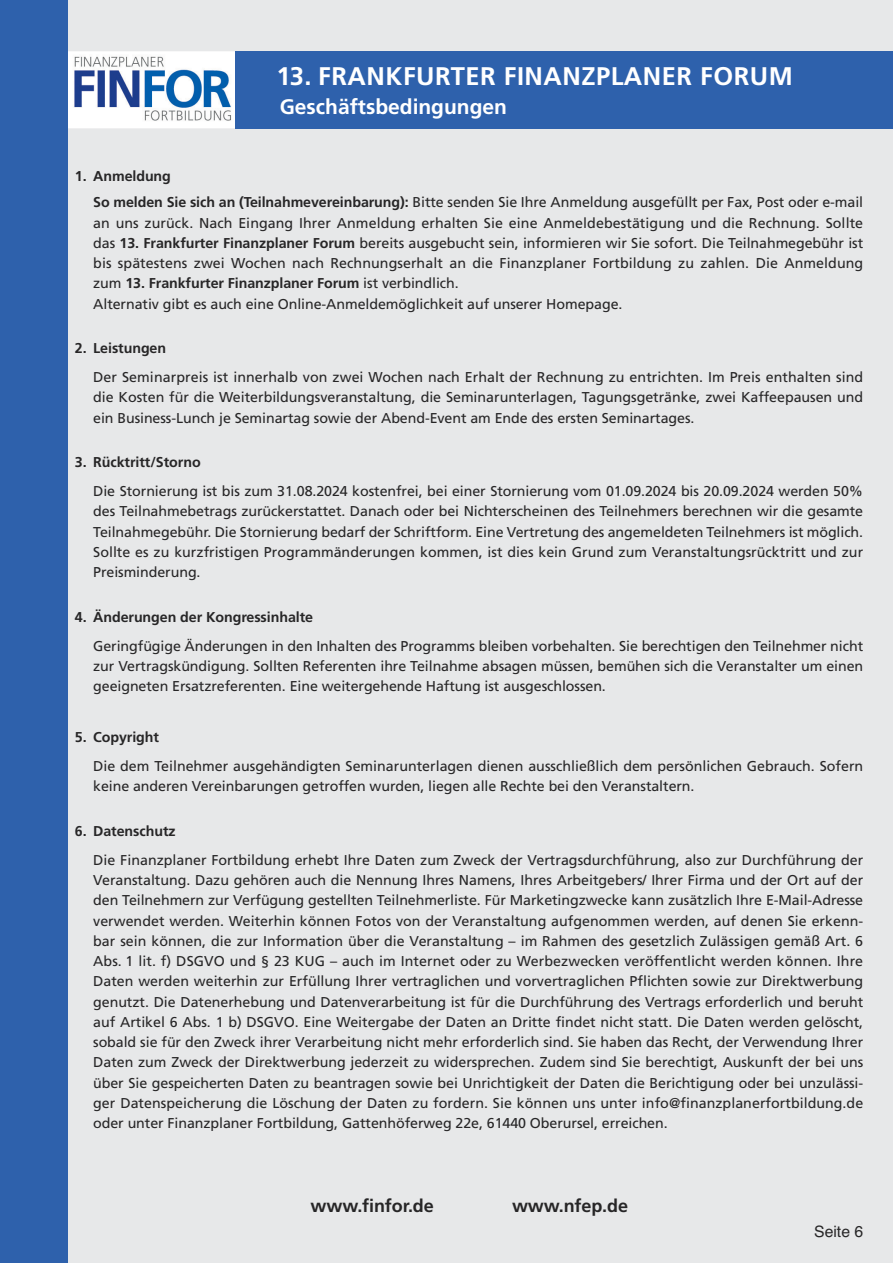
<style>
.page{position:relative;width:893px;height:1263px;background:#fff}
.page>*{position:absolute;margin:0;border:0;box-sizing:border-box;transform-origin:0 0}
.t1{font:700 25.5px "Frutiger";letter-spacing:.02em;color:#fff}
.t2{font:700 21px "Frutiger";color:#fff}
.t3{font:700 18px "Frutiger";letter-spacing:-.005em;color:#272627}
.t4{font:15.75px "Helvetica";color:#272627}
.t5{font:14.25px/20.2px "Frutiger";letter-spacing:-.005em;color:#272627;text-align:justify}
.t6{font:700 14.25px "Frutiger";letter-spacing:-.005em;color:#272627}
.s1{font-weight:700}
</style>
<div class="page">
<div style="left:58px;top:0;width:835px;height:1263px;background:#e7e8e9"></div>
<img style="left:69px;top:54px;width:164px;height:71px">
<div style="left:66px;top:51px;width:170px;height:77px;border:2px solid #fff"></div>
<div style="left:0;top:0;width:68px;height:1263px;background:#2e61ac"></div>
<div style="left:236px;top:51px;width:657px;height:77px;background:#2e61ac"></div>
<h1 class="t1" style="left:276px;top:66px;width:518px">13. FRANKFURTER FINANZPLANER FORUM</h1>
<h2 class="t2" style="left:280px;top:98px;width:229px">Geschäftsbedingungen</h2>
<p class="t5" style="left:93px;top:164px;width:771px;line-height:26.7px;text-indent:-18px"><span class="s1">1. Anmeldung<br>So melden Sie sich an (Teilnahmevereinbarung):</span> Bitte senden Sie Ihre Anmeldung ausgefüllt per Fax, Post oder e-mail</p>
<p class="t5" style="left:93px;top:214px;width:771px;text-align:left">an uns zurück. Nach Eingang Ihrer Anmeldung erhalten Sie eine Anmeldebestätigung und die Rechnung. Sollte das <span class="s1">13. Frankfurter Finanzplaner Forum</span> bereits ausgebucht sein, informieren wir Sie sofort. Die Teilnahmegebühr ist bis spätestens zwei Wochen nach Rechnungserhalt an die Finanzplaner Fortbildung zu zahlen. Die Anmeldung zum <span class="s1">13. Frankfurter Finanzplaner Forum</span> ist verbindlich.<br>Alternativ gibt es auch eine Online-Anmeldemöglichkeit auf unserer Homepage.</p>
<p class="t6" style="left:75px;top:343px;width:93px">2. Leistungen</p>
<p class="t5" style="left:93px;top:368px;width:771px">Der Seminarpreis ist innerhalb von zwei Wochen nach Erhalt der Rechnung zu entrichten. Im Preis enthalten sind die Kosten für die Weiterbildungsveranstaltung, die Seminarunterlagen, Tagungsgetränke, zwei Kaffeepausen und ein Business-Lunch je Seminartag sowie der Abend-Event am Ende des ersten Seminartages.</p>
<p class="t6" style="left:75px;top:457px;width:127px">3. Rücktritt/Storno</p>
<p class="t5" style="left:93px;top:482px;width:771px">Die Stornierung ist bis zum 31.08.2024 kostenfrei, bei einer Stornierung vom 01.09.2024 bis 20.09.2024 werden 50% des Teilnahmebetrags zurückerstattet. Danach oder bei Nichterscheinen des Teilnehmers berechnen wir die gesamte Teilnahmegebühr. Die Stornierung bedarf der Schriftform. Eine Vertretung des angemeldeten Teilnehmers ist möglich.<br>Sollte es zu kurzfristigen Programmänderungen kommen, ist dies kein Grund zum Veranstaltungsrücktritt und zur Preisminderung.</p>
<p class="t6" style="left:75px;top:611px;width:240px">4. Änderungen der Kongressinhalte</p>
<p class="t5" style="left:93px;top:637px;width:771px">Geringfügige Änderungen in den Inhalten des Programms bleiben vorbehalten. Sie berechtigen den Teilnehmer nicht zur Vertragskündigung. Sollten Referenten ihre Teilnahme absagen müssen, bemühen sich die Veranstalter um einen geeigneten Ersatzreferenten. Eine weitergehende Haftung ist ausgeschlossen.</p>
<p class="t6" style="left:75px;top:732px;width:86px">5. Copyright</p>
<p class="t5" style="left:93px;top:757px;width:771px">Die dem Teilnehmer ausgehändigten Seminarunterlagen dienen ausschließlich dem persönlichen Gebrauch. Sofern keine anderen Vereinbarungen getroffen wurden, liegen alle Rechte bei den Veranstaltern.</p>
<p class="t6" style="left:75px;top:825px;width:102px">6. Datenschutz</p>
<p class="t5" style="left:93px;top:851px;width:771px">Die Finanzplaner Fortbildung erhebt Ihre Daten zum Zweck der Vertragsdurchführung, also zur Durchführung der Veranstaltung. Dazu gehören auch die Nennung Ihres Namens, Ihres Arbeitgebers/ Ihrer Firma und der Ort auf der den Teilnehmern zur Verfügung gestellten Teilnehmerliste. Für Marketingzwecke kann zusätzlich Ihre E-Mail-Adresse verwendet werden. Weiterhin können Fotos von der Veranstaltung aufgenommen werden, auf denen Sie erkenn&shy;bar sein können, die zur Information über die Veranstaltung – im Rahmen des gesetzlich Zulässigen gemäß Art. 6<br>Abs. 1 lit. f) DSGVO und § 23 KUG – auch im Internet oder zu Werbezwecken veröffentlicht werden können. Ihre Daten werden weiterhin zur Erfüllung Ihrer vertraglichen und vorvertraglichen Pflichten sowie zur Direktwerbung genutzt. Die Datenerhebung und Datenverarbeitung ist für die Durchführung des Vertrags erforderlich und beruht auf Artikel 6 Abs. 1 b) DSGVO. Eine Weitergabe der Daten an Dritte findet nicht statt. Die Daten werden gelöscht, sobald sie für den Zweck ihrer Verarbeitung nicht mehr erforderlich sind. Sie haben das Recht, der Verwendung Ihrer Daten zum Zweck der Direktwerbung jederzeit zu widersprechen. Zudem sind Sie berechtigt, Auskunft der bei uns über Sie gespeicherten Daten zu beantragen sowie bei Unrichtigkeit der Daten die Berichtigung oder bei unzulässi&shy;ger Datenspeicherung die Löschung der Daten zu fordern. Sie können uns unter info@finanzplanerfortbildung.de oder unter Finanzplaner Fortbildung, Gattenhöferweg 22e, 61440 Oberursel, erreichen.</p>
<p class="t3" style="left:311px;top:1198px;width:125px">www.finfor.de</p>
<p class="t3" style="left:512px;top:1198px;width:118px">www.nfep.de</p>
<p class="t4" style="left:814px;top:1222px;width:51px">Seite 6</p>
</div>
